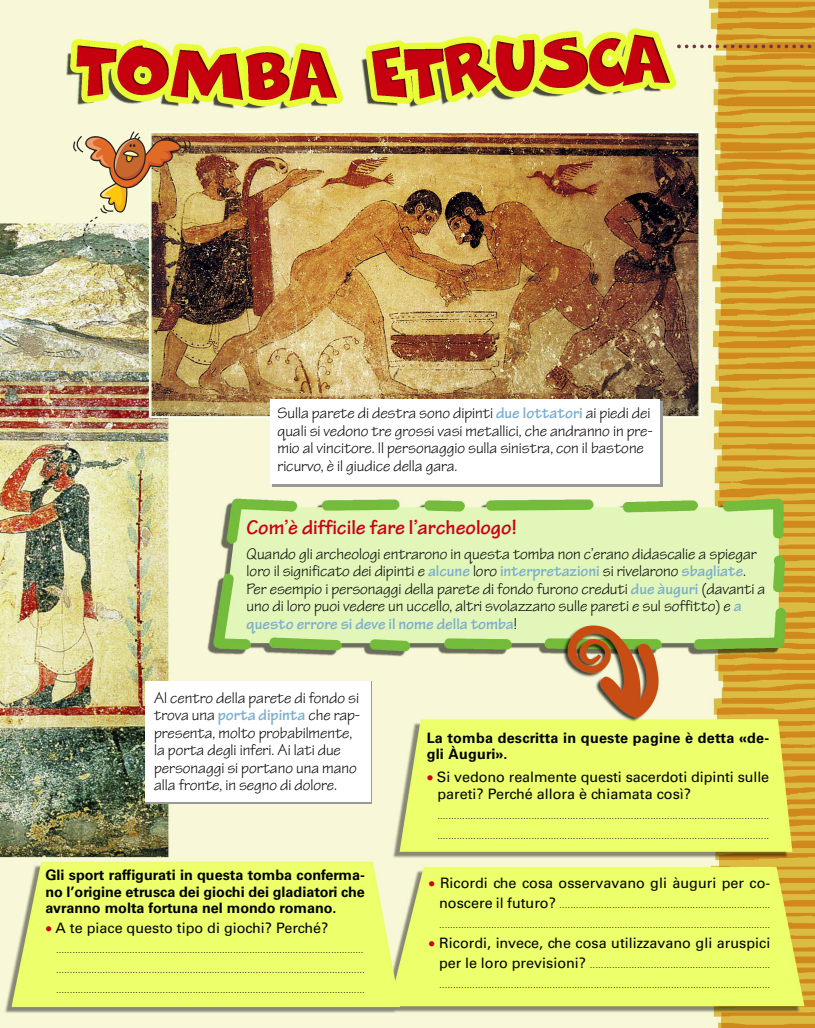
<style>
.page{position:relative;width:815px;height:1028px;background:#fff}
.page>*{position:absolute;margin:0;border:0;box-sizing:border-box;transform-origin:0 0}
.t1{font:21.25px "Tekton MM 503 wt 488 wd";color:#ca0016}
.t2{font:16.25px/17.5px "Tekton MM 240 wt 564 wd";color:#000}
.t3{font:16.25px "Tekton MM 503 wt 488 wd";color:#7caece}
.t4{font:14.38px/16.2px "Univers";color:#000}
.t5{font:700 14.38px/16.2px "Univers";color:#000}
.t6{font:300 10px/20px "Univers";color:#000}
.s1{font-family:"Tekton MM 503 wt 488 wd";color:#7caece}
.s2{font-family:"Tekton MM 240 wt 564 wd";color:#000}
.s3{color:#ca0016}
.s4{font-weight:400;font-size:14.38px}
</style>
<div class="page">
<img style="left:0;top:0;width:815px;height:1028px">
<svg style="left:677px;top:45px;width:138px;height:3px"></svg>
<div style="left:145px;top:681px;width:227px;height:123px;background:linear-gradient(to right,#fff,#fff)"></div>
<div style="left:145px;top:681px;width:225px;height:120px;background:#fff"></div>
<div style="left:272px;top:401px;width:391px;height:85px;background:#999"></div>
<div style="left:270px;top:400px;width:390px;height:84px;background:#fff"></div>
<img style="left:71px;top:130px;width:121px;height:154px">
<h2 class="t2" style="left:277px;top:406px;width:377px">Sulla parete di destra sono dipinti <span class="s1">due lottatori</span> ai piedi dei quali si vedono tre grossi vasi metallici, che andranno in pre&shy;mio al vincitore. Il personaggio sulla sinistra, con il bastone ricurvo, è il giudice della gara.</h2>
<h1 class="t1" style="left:247px;top:520px;width:272px">Com’è difficile fare l’archeologo!</h1>
<p class="t2" style="left:247px;top:547px;width:520px">Quando gli archeologi entrarono in questa tomba non c’erano didascalie a spiegar loro il significato dei dipinti e <span class="s1">alcune</span> loro <span class="s1">interpretazioni</span> si rivelarono <span class="s1">sbagliate</span>.<br>Per esempio i personaggi della parete di fondo furono creduti <span class="s1">due àuguri</span> (davanti a uno di loro puoi vedere un uccello, altri svolazzano sulle pareti e sul soffitto) e <span class="s1">a</span></p>
<h2 class="t3" style="left:247px;top:618px;width:272px">questo errore si deve il nome della tomba<span class="s2">!</span></h2>
<h2 class="t2" style="left:154px;top:691px;width:208px">Al centro della parete di fondo si trova una <span class="s1">porta dipinta</span> che rap&shy;presenta, molto probabilmente, la porta degli inferi. Ai lati due personaggi si portano una mano alla fronte, in segno di dolore.</h2>
<h3 class="t5" style="left:45px;top:868px;width:321px;text-align:justify">Gli sport raffigurati in questa tomba conferma&shy;no l’origine etrusca dei giochi dei gladiatori che avranno molta fortuna nel mondo romano.</h3>
<h3 class="t4" style="left:45px;top:921px;width:285px"><span class="s3">•</span> A te piace questo tipo di giochi? Perché?</h3>
<p class="t6" style="left:56px;top:940px;width:310px;text-align:justify">................................................................................................................. ................................................................................................................. .................................................................................................................</p>
<h3 class="t5" style="left:427px;top:730px;width:344px">La tomba descritta in queste pagine è detta «de&shy;gli Àuguri».</h3>
<h3 class="t4" style="left:437px;top:770px;width:333px;text-indent:-11px"><span class="s3">•</span> Si vedono realmente questi sacerdoti dipinti sulle pareti? Perché allora è chiamata così?</h3>
<p class="t6" style="left:437px;top:806px;width:333px">........................................................................................................................ ........................................................................................................................</p>
<h3 class="t4" style="left:429px;top:875px;width:343px"><span class="s3">•</span> Ricordi che cosa osservavano gli àuguri per co-</h3>
<p class="t6" style="left:439px;top:895px;width:333px"><span class="s4">noscere il futuro?</span> ............................................................................ .........................................................................................................................</p>
<h3 class="t4" style="left:429px;top:935px;width:343px"><span class="s3">•</span> Ricordi, invece, che cosa utilizzavano gli aruspici</h3>
<p class="t6" style="left:439px;top:955px;width:333px"><span class="s4">per le loro previsioni?</span> ................................................................. ........................................................................................................................</p>
</div>
